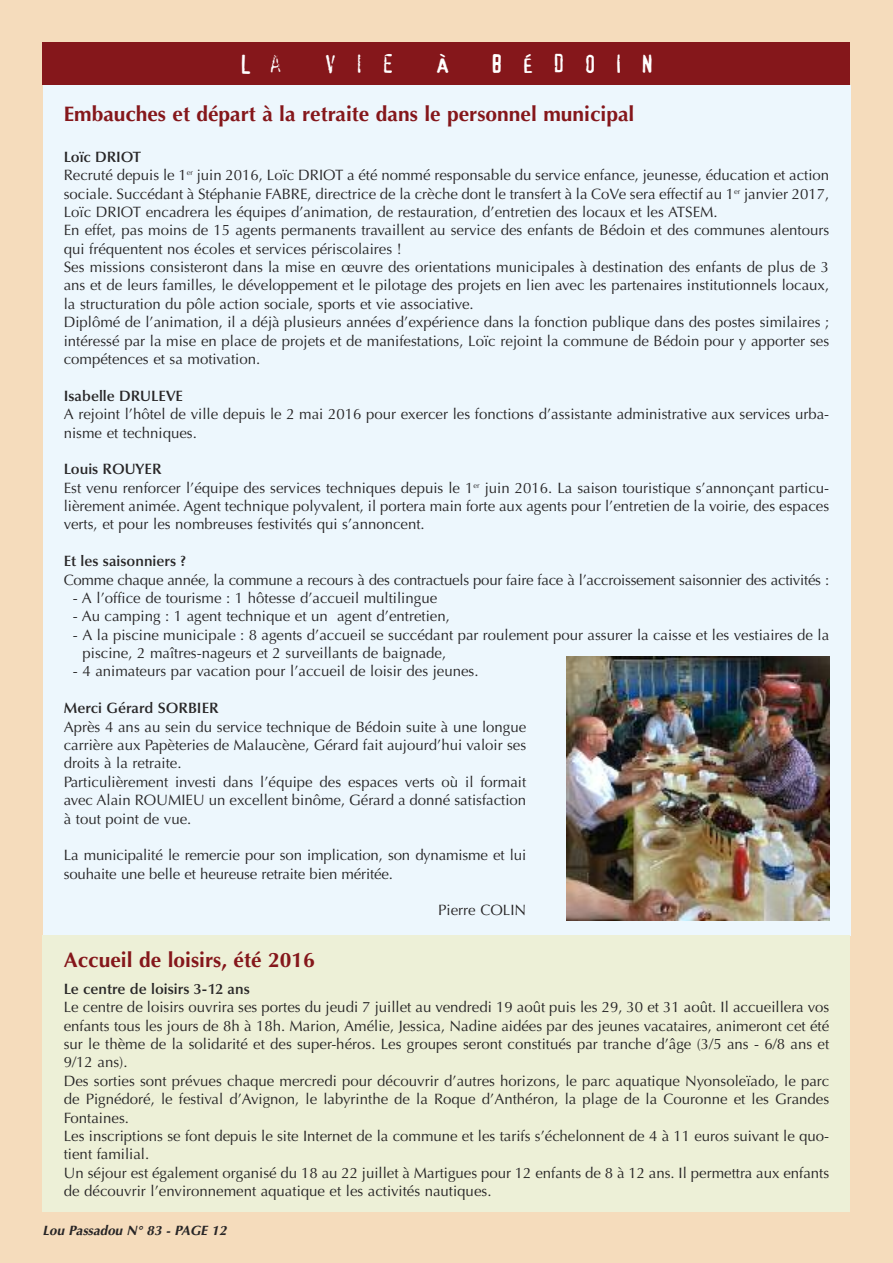
<style>
.page{position:relative;width:893px;height:1263px;background:#f5dcbc}
.page>*{position:absolute;margin:0;border:0;box-sizing:border-box;transform-origin:0 0}
.t1{font:24.75px "Confidential";letter-spacing:.75em;color:#fff}
.t2{font:700 21px "Optima";color:#85171b}
.t3{font:15px/18.5px "Optima";color:#272526}
.t4{font:600 15px "Optima";color:#272526}
.t5{font:italic 700 13.5px "Optima";color:#272526}
.s1{font-weight:600}
</style>
<div class="page">
<div style="left:43px;top:43px;width:807px;height:42px;background:#85171b"></div>
<div style="left:43px;top:85px;width:807px;height:850px;background:#edf7fd"></div>
<img style="left:566px;top:656px;width:263px;height:264px">
<div style="left:43px;top:935px;width:807px;height:277px;background:#edf0d7"></div>
<h1 class="t1" style="left:239px;top:50px;width:44px">L A</h1>
<h1 class="t1" style="left:324px;top:50px;width:72px">VIE</h1>
<h1 class="t1" style="left:436px;top:50px;width:14px">À</h1>
<h1 class="t1" style="left:491px;top:50px;width:164px">BÉDOIN</h1>
<h2 class="t2" style="left:64px;top:102px;width:572px">Embauches et départ à la retraite dans le personnel municipal</h2>
<p class="t3" style="left:64px;top:149px;width:767px"><span class="s1">Loïc DRIOT<br></span>Recruté depuis le 1<sup>er</sup> juin 2016, Loïc DRIOT a été nommé responsable du service enfance, jeunesse, éducation et action sociale. Succédant à Stéphanie FABRE, directrice de la crèche dont le transfert à la CoVe sera effectif au 1<sup>er</sup> janvier 2017, Loïc DRIOT encadrera les équipes d’animation, de restauration, d’entretien des locaux et les ATSEM.<br>En effet, pas moins de 15 agents permanents travaillent au service des enfants de Bédoin et des communes alentours qui fréquentent nos écoles et services périscolaires !<br>Ses missions consisteront dans la mise en œuvre des orientations municipales à destination des enfants de plus de 3 ans et de leurs familles, le développement et le pilotage des projets en lien avec les partenaires institutionnels locaux, la structuration du pôle action sociale, sports et vie associative.<br>Diplômé de l’animation, il a déjà plusieurs années d’expérience dans la fonction publique dans des postes similaires ; intéressé par la mise en place de projets et de manifestations, Loïc rejoint la commune de Bédoin pour y apporter ses compétences et sa motivation.</p>
<p class="t4" style="left:64px;top:390px;width:121px">Isabelle DRULEVE</p>
<p class="t3" style="left:64px;top:406px;width:767px">A rejoint l’hôtel de ville depuis le 2 mai 2016 pour exercer les fonctions d’assistante administrative aux services urba&shy;nisme et techniques.</p>
<p class="t3" style="left:64px;top:461px;width:767px"><span class="s1">Louis ROUYER<br></span>Est venu renforcer l’équipe des services techniques depuis le 1<sup>er</sup> juin 2016. La saison touristique s’annonçant particu&shy;lièrement animée. Agent technique polyvalent, il portera main forte aux agents pour l’entretien de la voirie, des espaces verts, et pour les nombreuses festivités qui s’annoncent.</p>
<p class="t4" style="left:64px;top:555px;width:124px">Et les saisonniers ?</p>
<p class="t3" style="left:64px;top:572px;width:767px">Comme chaque année, la commune a recours à des contractuels pour faire face à l’accroissement saisonnier des activités :</p>
<p class="t3" style="left:73px;top:590px;width:366px">- A l’office de tourisme : 1 hôtesse d’accueil multilingue</p>
<p class="t3" style="left:73px;top:608px;width:378px">- Au camping : 1 agent technique et un agent d’entretien,</p>
<p class="t3" style="left:83px;top:627px;width:748px;text-indent:-10px">- A la piscine municipale : 8 agents d’accueil se succédant par roulement pour assurer la caisse et les vestiaires de la piscine, 2 maîtres-nageurs et 2 surveillants de baignade,</p>
<p class="t3" style="left:73px;top:664px;width:407px">- 4 animateurs par vacation pour l’accueil de loisir des jeunes.</p>
<p class="t4" style="left:64px;top:702px;width:156px">Merci Gérard SORBIER</p>
<p class="t3" style="left:64px;top:719px;width:464px">Après 4 ans au sein du service technique de Bédoin suite à une longue carrière aux Papèteries de Malaucène, Gérard fait aujourd’hui valoir ses droits à la retraite.<br>Particulièrement investi dans l’équipe des espaces verts où il formait avec Alain ROUMIEU un excellent binôme, Gérard a donné satisfaction à tout point de vue.</p>
<p class="t3" style="left:64px;top:847px;width:464px">La municipalité le remercie pour son implication, son dynamisme et lui souhaite une belle et heureuse retraite bien méritée.</p>
<p class="t3" style="left:438px;top:902px;width:89px">Pierre COLIN</p>
<h2 class="t2" style="left:64px;top:947px;width:252px">Accueil de loisirs, été 2016</h2>
<p class="t4" style="left:64px;top:983px;width:187px">Le centre de loisirs 3-12 ans</p>
<p class="t3" style="left:64px;top:999px;width:767px">Le centre de loisirs ouvrira ses portes du jeudi 7 juillet au vendredi 19 août puis les 29, 30 et 31 août. Il accueillera vos enfants tous les jours de 8h à 18h. Marion, Amélie, Jessica, Nadine aidées par des jeunes vacataires, animeront cet été sur le thème de la solidarité et des super-héros. Les groupes seront constitués par tranche d’âge (3/5 ans - 6/8 ans et 9/12 ans).<br>Des sorties sont prévues chaque mercredi pour découvrir d’autres horizons, le parc aquatique Nyonsoleïado, le parc de Pignédoré, le festival d’Avignon, le labyrinthe de la Roque d’Anthéron, la plage de la Couronne et les Grandes Fontaines.<br>Les inscriptions se font depuis le site Internet de la commune et les tarifs s’échelonnent de 4 à 11 euros suivant le quo&shy;tient familial.<br>Un séjour est également organisé du 18 au 22 juillet à Martigues pour 12 enfants de 8 à 12 ans. Il permettra aux enfants de découvrir l’environnement aquatique et les activités nautiques.</p>
<p class="t5" style="left:43px;top:1225px;width:186px">Lou Passadou N° 83 - PAGE 12</p>
</div>
